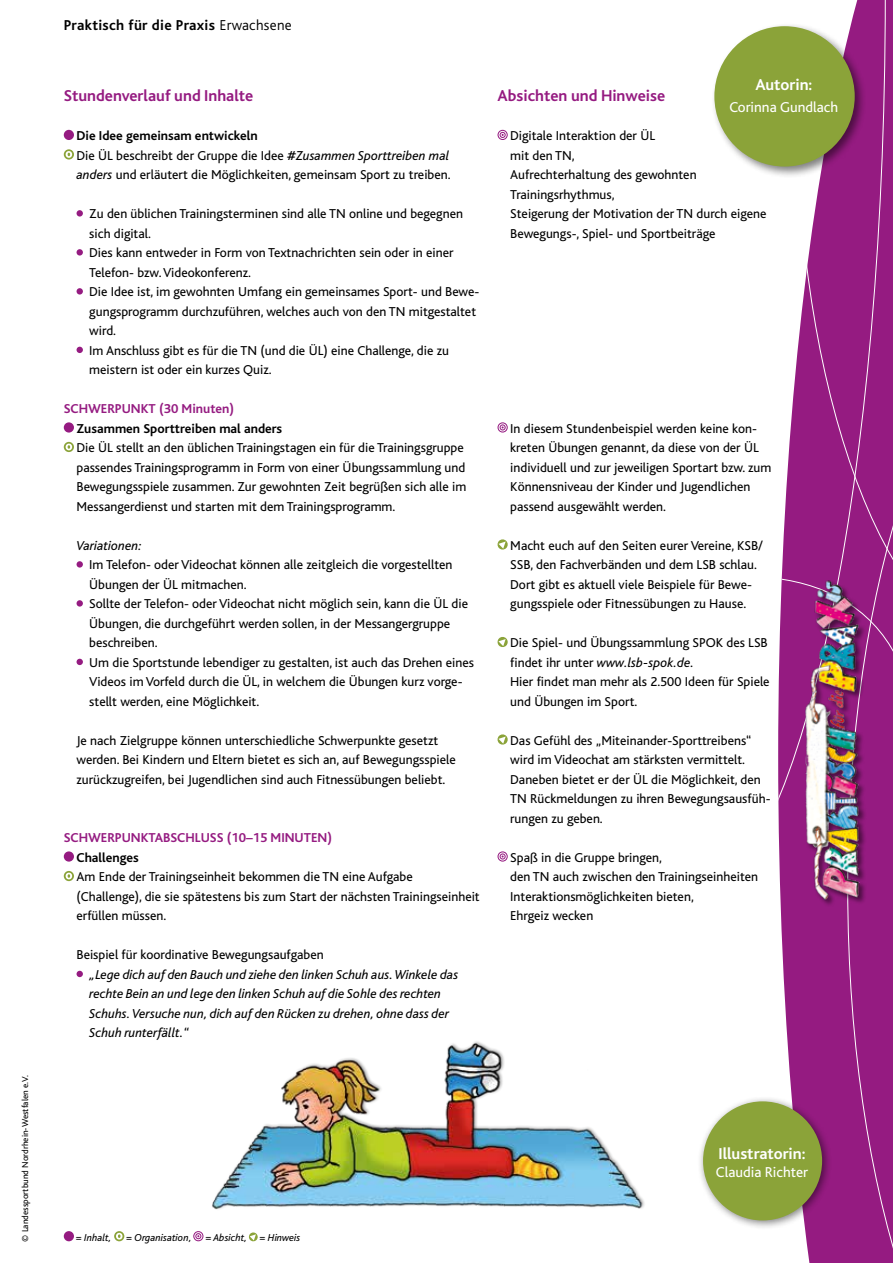
<style>
.page{position:relative;width:893px;height:1263px;background:#fff}
.page>*{position:absolute;margin:0;border:0;box-sizing:border-box;transform-origin:0 0}
.t1{font:700 16.5px "Bliss";color:#951b81}
.t2{font:700 16.5px "Bliss";color:#fff}
.t3{font:700 15px "Bliss";letter-spacing:.02em;color:#000}
.t4{font:15px "Bliss";color:#fff}
.t5{font:13.5px/19.5px "Bliss";color:#000}
.t6{font:italic 13.5px/19.5px "Bliss";color:#000}
.t7{font:700 13.5px "Bliss";color:#951b81}
.t8{font:700 13.5px "Bliss";color:#000}
.t9{font:italic 10.5px "Bliss";color:#000}
.t10{font:9px "Bliss";color:#000}
.s1{font-weight:300}
.s2{font-weight:700}
.s3{font-style:italic}
</style>
<div class="page">
<div style="left:64px;top:130px;width:10px;height:10px;background:#951b81;border-radius:50%"></div>
<svg style="left:64px;top:149px;width:10px;height:11px"></svg>
<svg style="left:66px;top:151px;width:6px;height:7px"></svg>
<div style="left:77px;top:210px;width:6px;height:7px;background:#951b81;border-radius:50%"></div>
<div style="left:77px;top:249px;width:6px;height:7px;background:#951b81;border-radius:50%"></div>
<div style="left:77px;top:288px;width:6px;height:7px;background:#951b81;border-radius:50%"></div>
<svg style="left:77px;top:347px;width:6px;height:6px"></svg>
<div style="left:64px;top:422px;width:10px;height:11px;background:#951b81;border-radius:50%"></div>
<svg style="left:64px;top:442px;width:10px;height:10px"></svg>
<svg style="left:66px;top:444px;width:6px;height:6px"></svg>
<div style="left:77px;top:561px;width:6px;height:7px;background:#951b81;border-radius:50%"></div>
<div style="left:77px;top:600px;width:6px;height:7px;background:#951b81;border-radius:50%"></div>
<svg style="left:77px;top:659px;width:6px;height:6px"></svg>
<div style="left:64px;top:851px;width:10px;height:11px;background:#951b81;border-radius:50%"></div>
<svg style="left:64px;top:871px;width:10px;height:10px"></svg>
<svg style="left:66px;top:873px;width:6px;height:6px"></svg>
<svg style="left:77px;top:971px;width:6px;height:6px"></svg>
<svg style="left:497px;top:130px;width:11px;height:10px"></svg>
<svg style="left:497px;top:422px;width:11px;height:11px"></svg>
<svg style="left:497px;top:539px;width:11px;height:11px"></svg>
<svg style="left:497px;top:637px;width:11px;height:10px"></svg>
<svg style="left:497px;top:734px;width:11px;height:11px"></svg>
<svg style="left:497px;top:851px;width:11px;height:11px"></svg>
<svg style="left:803px;top:0;width:90px;height:301px;background:#a43c93"></svg>
<svg style="left:778px;top:301px;width:115px;height:962px;background:#9f328d"></svg>
<img style="left:805px;top:574px;width:62px;height:335px">
<div style="left:711px;top:22px;width:156px;height:157px;background:#000;opacity:.5"></div>
<div style="left:715px;top:27px;width:139px;height:139px;background:#8ba339;border-radius:50%"></div>
<div style="left:64px;top:1231px;width:10px;height:10px;background:#951b81;border-radius:50%"></div>
<svg style="left:114px;top:1231px;width:10px;height:10px"></svg>
<svg style="left:116px;top:1233px;width:6px;height:6px"></svg>
<div style="left:697px;top:1095px;width:135px;height:135px;background:#000;opacity:.5"></div>
<div style="left:704px;top:1102px;width:117px;height:117px;background:#8ba339;border-radius:50%"></div>
<div style="left:703px;top:1101px;width:119px;height:119px;border:2px solid #8ba339;border-radius:50%"></div>
<img style="left:193px;top:1041px;width:452px;height:201px">
<p class="t10" style="left:20px;top:1242px;width:168px;rotate:-90deg">© Landessportbund Nordrhein-Westfalen e.V.</p>
<p class="t3" style="left:64px;top:18px;width:230px">Praktisch für die Praxis <span class="s1">Erwachsene</span></p>
<p class="t1" style="left:64px;top:87px;width:191px">Stundenverlauf und Inhalte</p>
<p class="t5" style="left:77px;top:126px;width:376px"><span class="s2">Die Idee gemeinsam entwickeln<br></span>Die ÜL beschreibt der Gruppe die Idee <span class="s3">#Zusammen Sporttreiben mal anders</span> und erläutert die Möglichkeiten, gemeinsam Sport zu treiben.</p>
<p class="t5" style="left:89px;top:204px;width:392px">Zu den üblichen Trainingsterminen sind alle TN online und begegnen sich digital.<br>Dies kann entweder in Form von Textnachrichten sein oder in einer Telefon- bzw. Videokonferenz.<br>Die Idee ist, im gewohnten Umfang ein gemeinsames Sport- und Bewe&shy;gungsprogramm durchzuführen, welches auch von den TN mitgestaltet wird.<br>Im Anschluss gibt es für die TN (und die ÜL) eine Challenge, die zu meistern ist oder ein kurzes Quiz.</p>
<p class="t7" style="left:64px;top:402px;width:172px">SCHWERPUNKT (30 Minuten)</p>
<p class="t8" style="left:77px;top:421px;width:207px">Zusammen Sporttreiben mal anders</p>
<p class="t5" style="left:77px;top:438px;width:391px">Die ÜL stellt an den üblichen Trainingstagen ein für die Trainingsgruppe passendes Trainingsprogramm in Form von einer Übungssammlung und Bewegungsspiele zusammen. Zur gewohnten Zeit begrüßen sich alle im Messangerdienst und starten mit dem Trainingsprogramm.</p>
<p class="t6" style="left:77px;top:536px;width:67px">Variationen:</p>
<p class="t5" style="left:89px;top:555px;width:386px">Im Telefon- oder Videochat können alle zeitgleich die vorgestellten Übungen der ÜL mitmachen.<br>Sollte der Telefon- oder Videochat nicht möglich sein, kann die ÜL die Übungen, die durchgeführt werden sollen, in der Messangergruppe beschreiben.<br>Um die Sportstunde lebendiger zu gestalten, ist auch das Drehen eines Videos im Vorfeld durch die ÜL, in welchem die Übungen kurz vorge&shy;stellt werden, eine Möglichkeit.</p>
<p class="t5" style="left:77px;top:731px;width:381px">Je nach Zielgruppe können unterschiedliche Schwerpunkte gesetzt werden. Bei Kindern und Eltern bietet es sich an, auf Bewegungsspiele zurückzugreifen, bei Jugendlichen sind auch Fitnessübungen beliebt.</p>
<p class="t7" style="left:64px;top:831px;width:270px">SCHWERPUNKTABSCHLUSS (10–15 MINUTEN)</p>
<p class="t8" style="left:77px;top:850px;width:64px">Challenges</p>
<p class="t5" style="left:77px;top:867px;width:405px">Am Ende der Trainingseinheit bekommen die TN eine Aufgabe (Challenge), die sie spätestens bis zum Start der nächsten Trainingseinheit erfüllen müssen.</p>
<p class="t5" style="left:77px;top:945px;width:249px">Beispiel für koordinative Bewegungsaufgaben</p>
<p class="t6" style="left:89px;top:965px;width:370px">„Lege dich auf den Bauch und ziehe den linken Schuh aus. Winkele das rechte Bein an und lege den linken Schuh auf die Sohle des rechten Schuhs. Versuche nun, dich auf den Rücken zu drehen, ohne dass der Schuh runterfällt.“</p>
<p class="t1" style="left:497px;top:87px;width:169px">Absichten und Hinweise</p>
<p class="t2" style="left:755px;top:76px;width:59px">Autorin:</p>
<p class="t4" style="left:730px;top:99px;width:110px">Corinna Gundlach</p>
<p class="t5" style="left:510px;top:126px;width:258px">Digitale Interaktion der ÜL<br>mit den TN,<br>Aufrechterhaltung des gewohnten<br>Trainingsrhythmus,<br>Steigerung der Motivation der TN durch eigene<br>Bewegungs-, Spiel- und Sportbeiträge</p>
<p class="t5" style="left:510px;top:419px;width:263px">In diesem Stundenbeispiel werden keine kon&shy;kreten Übungen genannt, da diese von der ÜL individuell und zur jeweiligen Sportart bzw. zum Könnensniveau der Kinder und Jugendlichen passend ausgewählt werden.</p>
<p class="t5" style="left:510px;top:536px;width:254px">Macht euch auf den Seiten eurer Vereine, KSB/ SSB, den Fachverbänden und dem LSB schlau.<br>Dort gibt es aktuell viele Beispiele für Bewe&shy;gungsspiele oder Fitnessübungen zu Hause.</p>
<p class="t5" style="left:510px;top:633px;width:261px">Die Spiel- und Übungssammlung SPOK des LSB findet ihr unter <span class="s3">www.lsb-spok.de.<br></span>Hier findet man mehr als 2.500 Ideen für Spiele und Übungen im Sport.</p>
<p class="t5" style="left:510px;top:731px;width:262px">Das Gefühl des „Miteinander-Sporttreibens“ wird im Videochat am stärksten vermittelt.<br>Daneben bietet er der ÜL die Möglichkeit, den TN Rückmeldungen zu ihren Bewegungsausfüh&shy;rungen zu geben.</p>
<p class="t5" style="left:510px;top:848px;width:249px">Spaß in die Gruppe bringen,<br>den TN auch zwischen den Trainingseinheiten<br>Interaktionsmöglichkeiten bieten,<br>Ehrgeiz wecken</p>
<p class="t9" style="left:76px;top:1232px;width:37px">= Inhalt,</p>
<p class="t9" style="left:126px;top:1232px;width:67px">= Organisation,</p>
<p class="t9" style="left:205px;top:1232px;width:96px">= Absicht, = Hinweis</p>
<p class="t2" style="left:718px;top:1145px;width:89px">Illustratorin:</p>
<p class="t4" style="left:716px;top:1164px;width:94px">Claudia Richter</p>
</div>
